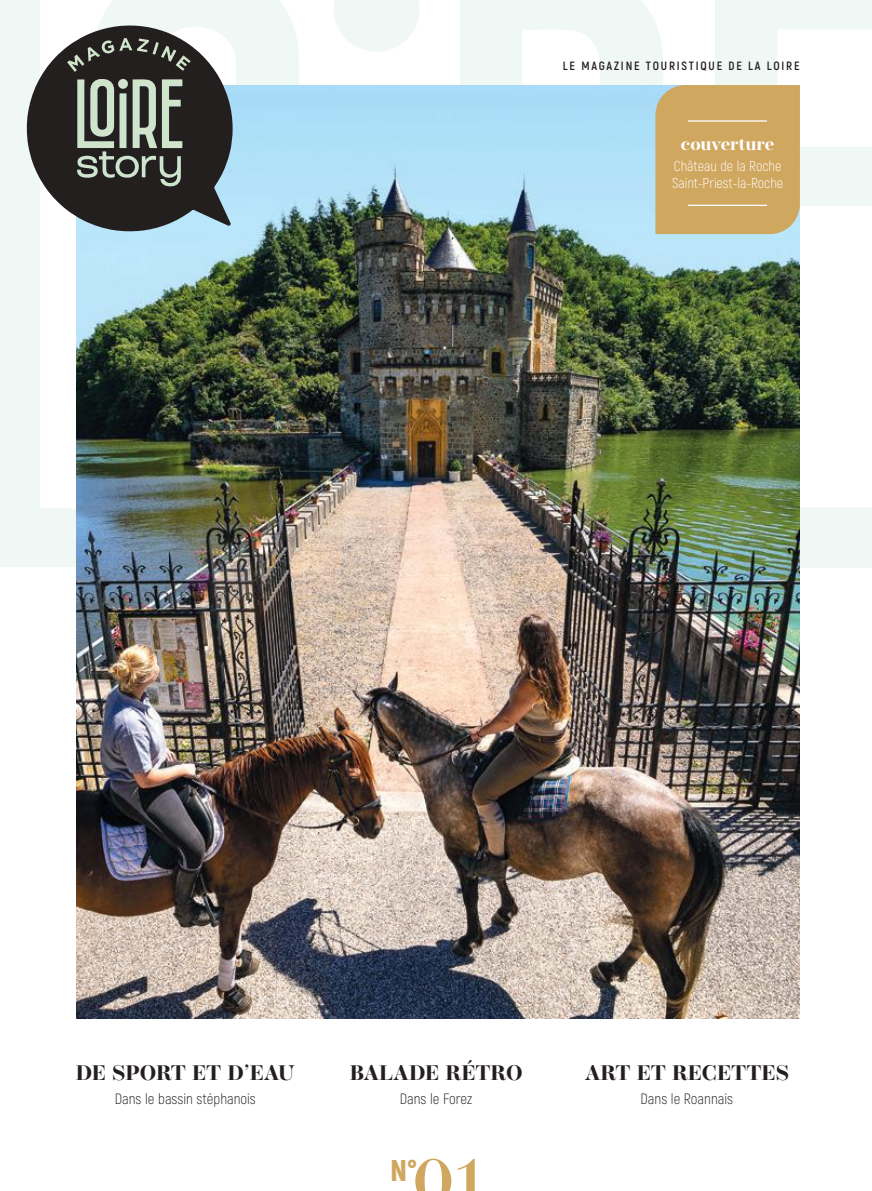
<style>
.page{position:relative;width:872px;height:1191px;background:#fff}
.page>*{position:absolute;margin:0;border:0;box-sizing:border-box;transform-origin:0 0}
.t1{font:500 84px "Operetta 12";color:#d0a75f}
.t2{font:900 30px "Akrobat";color:#d0a75f}
.t3{font:700 21px "Operetta 12";color:#241f1f}
.t4{font:700 18.3px "Operetta 12";color:#fff}
.t5{font:300 15px "Akrobat";color:#241f1f}
.t6{font:300 14.4px/16.5px "Akrobat";color:#fff}
.t7{font:700 12px "Akrobat";letter-spacing:.15em;color:#241f1f}
</style>
<div class="page">
<svg style="left:460px;top:0;width:203px;height:85px;fill:#f0f8f5"></svg>
<svg style="left:715px;top:0;width:157px;height:568px"></svg>
<svg style="left:0;top:0;width:298px;height:567px;fill:#f0f8f5"></svg>
<svg style="left:334px;top:0;width:85px;height:52px"></svg>
<img style="left:77px;top:85px;width:722px;height:933px">
<svg style="left:27px;top:25px;width:206px;height:207px;fill:#241f1f"></svg>
<svg style="left:77px;top:79px;width:105px;height:107px"></svg>
<svg style="left:67px;top:38px;width:124px;height:34px"></svg>
<div style="left:655px;top:85px;width:145px;height:149px;background:#d0a75f"></div>
<hr style="left:688px;top:205px;width:79px;height:1px;background:#fff">
<hr style="left:688px;top:120px;width:79px;height:2px;background:#fff">
<p class="t7" style="left:563px;top:58px;width:238px">LE MAGAZINE TOURISTIQUE DE LA LOIRE</p>
<p class="t4" style="left:681px;top:132px;width:95px">couverture</p>
<p class="t6" style="left:672px;top:158px;width:113px">Château de la Roche<br>Saint-Priest-la-Roche</p>
<h3 class="t3" style="left:76px;top:1060px;width:221px">DE SPORT ET D’EAU</h3>
<p class="t5" style="left:115px;top:1089px;width:142px">Dans le bassin stéphanois</p>
<h3 class="t3" style="left:350px;top:1060px;width:174px">BALADE RÉTRO</h3>
<p class="t5" style="left:400px;top:1089px;width:74px">Dans le Forez</p>
<h1 class="t1" style="left:412px;top:1124px;width:75px">01</h1>
<h2 class="t2" style="left:390px;top:1151px;width:28px">N°</h2>
<h3 class="t3" style="left:584px;top:1060px;width:206px">ART ET RECETTES</h3>
<p class="t5" style="left:640px;top:1089px;width:94px">Dans le Roannais</p>
</div>
